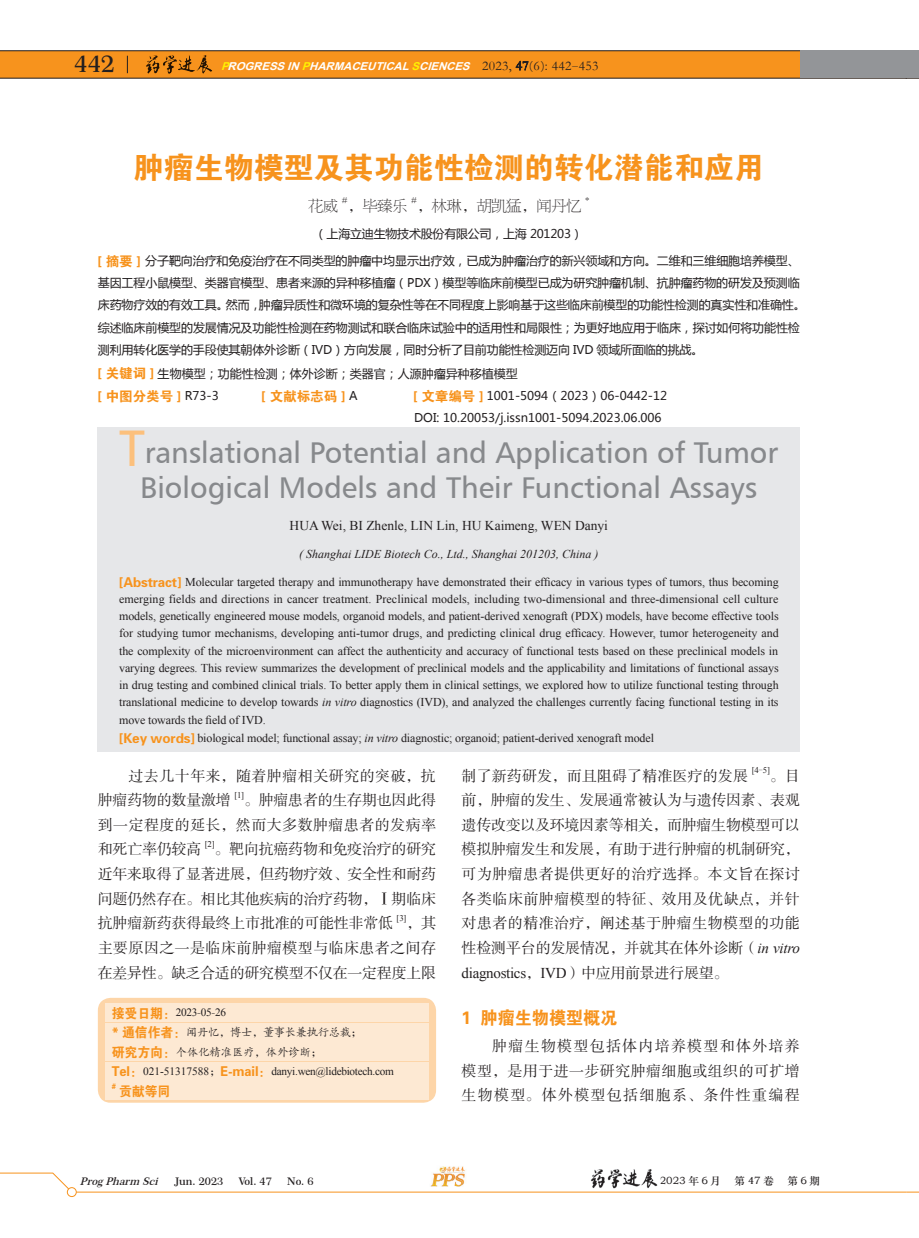
<style>
.page{position:relative;width:919px;height:1238px;background:#fff}
.page>*{position:absolute;margin:0;border:0;box-sizing:border-box;transform-origin:0 0}
.t1{font:30px/34.5px "Humanist 777 BT Roman B";letter-spacing:-.005em;color:#87898c;text-align:center}
.t2{font:30px "FZDHTK GBK1 0";color:#f7931d}
.t3{font:600 23.1px "Century 751 BT";color:#231f20}
.t4{font:18px "FZDHTK GBK1 0";color:#f7931d;scale:.95 1}
.t5{font:15px/24.6px "FZSSK GBK1 0";letter-spacing:.025em;color:#231f20;text-align:justify}
.t6{font:15px "Times New Roman";letter-spacing:-.02em;color:#231f20}
.t7{font:15px "FZSSK GBK1 0";letter-spacing:.005em;color:#231f20}
.t8{font:15px "FZBSK GBK1 0";letter-spacing:-.005em;color:#231f20}
.t9{font:13.5px "Times New Roman";color:#231f20}
.t10{font:13.5px "FZDHTK GBK1 0";color:#f7931d}
.t11{font:13.5px "FZDHTK GBK1 0";color:#f7931d;scale:.95 1}
.t12{font:12px/17.2px "Times New Roman";letter-spacing:-.01em;color:#231f20}
.t13{font:12px/22.5px "Microsoft Ya Hei";letter-spacing:-.01em;color:#231f20}
.t14{font:italic 12px "Times New Roman";color:#231f20}
.t15{font:11.25px "Times New Roman";letter-spacing:-.025em;color:#231f20}
.t16{font:11.25px/19.5px "FZKTK GBK1 0";letter-spacing:-.025em;color:#231f20}
.t17{font:italic 700 10.95px "Arial";color:#fff;scale:1.04 1}
.t18{font:600 10.5px "Century 751 BT";color:#231f20}
.t19{font:10.5px "ST Zhongsong";letter-spacing:.125em;color:#231f20}
.t20{font:italic 600 10.5px "Century 751 BT";color:#231f20}
.t21{font:8.7px "Times New Roman";color:#231f20}
.t22{font:8.7px "FZBSK GBK1 0";color:#231f20}
.t23{font:8.7px "FZSSK GBK1 0";color:#231f20}
.t24{font:7.8px "FZDHTK GBK1 0";color:#f7931d;scale:.95 1}
.s1{color:#fff101}
.s2{font-family:"Garamond";font-weight:400;font-style:normal;font-size:13.5px;color:#231f20}
.s3{font-family:"FZFSK GBK1 0";font-weight:400;font-style:normal;font-size:13.5px;color:#231f20}
.s4{font-family:"Sim Sun";font-weight:400;font-style:normal;font-size:13.5px;color:#231f20}
.s5{font-family:"FZDHTK GBK1 0";font-size:13.5px;color:#f7931d}
.s6{font-family:"Microsoft Ya Hei";font-size:12px;color:#231f20}
.s7{font-size:51px;color:#fcc07c}
.s8{font-style:italic}
.s9{font-family:"Sim Sun"}
.s10{font-family:"Times New Roman";font-style:italic}
.s11{font-family:"FZSSK GBK1 0"}
.s12{font-family:"FZKTK GBK1 0"}
</style>
<div class="page">
<svg style="left:906px;top:1191px;width:12px;height:1px"></svg>
<svg style="left:0;top:1172px;width:69px;height:20px"></svg>
<hr style="left:72px;top:1191px;width:834px;height:1px;background:#f7931d">
<div style="left:67px;top:1187px;width:9px;height:9px;background:#fff;border-radius:50%"></div>
<div style="left:67px;top:1187px;width:9px;height:9px;border:1px solid #f7931d;border-radius:50%"></div>
<img style="left:430px;top:1166px;width:35px;height:21px">
<img style="left:590px;top:1169px;width:68px;height:20px">
<svg style="left:0;top:50px;width:918px;height:28px;background:#de8d2d"></svg>
<div style="left:98px;top:427px;width:701px;height:324px;background:#e6e7e9"></div>
<svg style="left:98px;top:997px;width:338px;height:105px;background:#fddcb7"></svg>
<div style="left:105px;top:1003px;width:323px;height:18px;background:#fde9d3"></div>
<div style="left:105px;top:1042px;width:323px;height:18px;background:#fde9d3"></div>
<div style="left:105px;top:1023px;width:323px;height:18px;background:#fde9d3"></div>
<div style="left:105px;top:1062px;width:323px;height:18px;background:#fde9d3"></div>
<div style="left:105px;top:1081px;width:323px;height:18px;background:#fde9d3"></div>
<h2 class="t3" style="left:74px;top:50px;width:42px">442</h2>
<p class="t17" style="left:221px;top:58px;width:364px"><span class="s1">P</span>ROGRESSIN<span class="s1">P</span>HARMACEUTICAL<span class="s1">S</span>CIENCES <span class="s2">2 0 2 3 ,</span> <span class="s2">4 7</span> <span class="s3">(</span> <span class="s2">6</span> <span class="s3">)</span> <span class="s2">: 4 4 2</span> <span class="s4">-</span> <span class="s2">4 5 3</span></p>
<h1 class="t2" style="left:134px;top:151px;width:632px">肿瘤生物模型及其功能性检测的转化潜能和应用</h1>
<p class="t8" style="left:308px;top:198px;width:31px">花威</p>
<p class="t22" style="left:342px;top:196px;width:7px">#</p>
<p class="t8" style="left:348px;top:198px;width:61px">，毕臻乐</p>
<p class="t22" style="left:411px;top:196px;width:7px">#</p>
<p class="t8" style="left:417px;top:198px;width:166px">，林琳，胡凯猛，闻丹忆</p>
<p class="t23" style="left:585px;top:196px;width:6px">*</p>
<p class="t13" style="left:315px;top:222px;width:269px">（上海立迪生物技术股份有限公司，上海 201203）</p>
<p class="t13" style="left:98px;top:249px;width:709px"><span class="s5">[ 摘要 ]</span> 分子靶向治疗和免疫治疗在不同类型的肿瘤中均显示出疗效，已成为肿瘤治疗的新兴领域和方向。二维和三维细胞培养模型、基因工程小鼠模型、类器官模型、患者来源的异种移植瘤（PDX）模型等临床前模型已成为研究肿瘤机制、抗肿瘤药物的研发及预测临床药物疗效的有效工具。然而，肿瘤异质性和微环境的复杂性等在不同程度上影响基于这些临床前模型的功能性检测的真实性和准确性。综述临床前模型的发展情况及功能性检测在药物测试和联合临床试验中的适用性和局限性；为更好地应用于临床，探讨如何将功能性检测利用转化医学的手段使其朝体外诊断（IVD）方向发展，同时分析了目前功能性检测迈向 IVD 领域所面临的挑战。<br><span class="s5">[ 关键词 ]</span> 生物模型；功能性检测；体外诊断；类器官；人源肿瘤异种移植模型</p>
<p class="t10" style="left:98px;top:389px;width:122px">[ 中图分类号 ] <span class="s6">R73-3</span></p>
<p class="t10" style="left:261px;top:389px;width:97px">[ 文献标志码 ] <span class="s6">A</span></p>
<p class="t13" style="left:413px;top:384px;width:255px;line-height:21.8px"><span class="s5">[ 文章编号 ]</span> 1001-5094（2023）06-0442-12<br>DOI: 10.20053/j.issn1001-5094.2023.06.006</p>
<h1 class="t1" style="left:119px;top:435px;width:660px"><span class="s7">T</span>ranslational Potential and Application of Tumor<br>Biological Models and Their Functional Assays</h1>
<p class="t9" style="left:289px;top:516px;width:320px">HUA Wei, BI Zhenle, LIN Lin, HU Kaimeng, WEN Danyi</p>
<p class="t14" style="left:299px;top:545px;width:301px">( Shanghai LIDE Biotech Co., Ltd., Shanghai 201203, China )</p>
<p class="t12" style="left:119px;top:573px;width:661px"><span class="s5">[Abstract]</span> Molecular targeted therapy and immunotherapy have demonstrated their efficacy in various types of tumors, thus becoming emerging fields and directions in cancer treatment. Preclinical models, including two-dimensional and three-dimensional cell culture models, genetically engineered mouse models, organoid models, and patient-derived xenograft (PDX) models, have become effective tools for studying tumor mechanisms, developing anti-tumor drugs, and predicting clinical drug efficacy. However, tumor heterogeneity and the complexity of the microenvironment can affect the authenticity and accuracy of functional tests based on these preclinical models in varying degrees. This review summarizes the development of preclinical models and the applicability and limitations of functional assays in drug testing and combined clinical trials. To better apply them in clinical settings, we explored how to utilize functional testing through translational medicine to develop towards <span class="s8">in vitro</span> diagnostics (IVD), and analyzed the challenges currently facing functional testing in its move towards the field of IVD.<br><span class="s5">[Key words]</span> biological model; functional assay; <span class="s8">in vitro</span> diagnostic; organoid; patient-derived xenograft model</p>
<p class="t7" style="left:461px;top:767px;width:288px">制了新药研发，而且阻碍了精准医疗的发展</p>
<p class="t21" style="left:751px;top:764px;width:20px">[4<span class="s9">-</span>5]</p>
<p class="t5" style="left:98px;top:764px;width:339px;text-indent:31px">过去几十年来，随着肿瘤相关研究的突破，抗肿瘤药物的数量激增</p>
<p class="t5" style="left:461px;top:764px;width:340px;text-indent:308px">。目前，肿瘤的发生、发展通常被认为与遗传因素、表观遗传改变以及环境因素等相关，而肿瘤生物模型可以模拟肿瘤发生和发展，有助于进行肿瘤的机制研究，可为肿瘤患者提供更好的治疗选择。本文旨在探讨各类临床前肿瘤模型的特征、效用及优缺点，并针对患者的精准治疗，阐述基于肿瘤生物模型的功能性检测平台的发展情况，并就其在体外诊断（<span class="s10">in vitro</span></p>
<p class="t6" style="left:461px;top:962px;width:268px">diagnostics<span class="s11">，</span>IVD<span class="s11">）中应用前景进行展望。</span></p>
<h3 class="t4" style="left:461px;top:1007px;width:165px">1 肿瘤生物模型概况</h3>
<p class="t5" style="left:461px;top:1034px;width:340px;text-indent:31px">肿瘤生物模型包括体内培养模型和体外培养模型，是用于进一步研究肿瘤细胞或组织的可扩增生物模型。体外模型包括细胞系、条件性重编程</p>
<p class="t21" style="left:234px;top:789px;width:11px">[1]</p>
<p class="t5" style="left:98px;top:788px;width:340px;text-indent:146px">。肿瘤患者的生存期也因此得到一定程度的延长，然而大多数肿瘤患者的发病率和死亡率仍较高</p>
<p class="t21" style="left:205px;top:838px;width:11px">[2]</p>
<p class="t5" style="left:98px;top:837px;width:340px;text-indent:117px">。靶向抗癌药物和免疫治疗的研究近年来取得了显著进展，但药物疗效、安全性和耐药问题仍然存在。相比其他疾病的治疗药物，Ⅰ期临床抗肿瘤新药获得最终上市批准的可能性非常低</p>
<p class="t21" style="left:396px;top:912px;width:11px">[3]</p>
<p class="t5" style="left:98px;top:911px;width:340px;text-indent:308px">，其主要原因之一是临床前肿瘤模型与临床患者之间存在差异性。缺乏合适的研究模型不仅在一定程度上限</p>
<p class="t15" style="left:112px;top:1005px;width:116px"><span class="s5">接受日期：</span>2023<span class="s12">-</span>05<span class="s12">-</span>26</p>
<p class="t16" style="left:112px;top:1022px;width:252px"><span class="s5">* 通信作者：</span>闻丹忆，博士，董事长兼执行总裁；<span class="s5">研究方向：</span>个体化精准医疗，体外诊断；</p>
<p class="t15" style="left:112px;top:1063px;width:284px"><span class="s5">Tel：</span>021-51317588<span class="s12">；</span><span class="s5">E-mail：</span>danyi<span class="s12">.</span>wen<span class="s12">@</span>lidebiotech<span class="s12">.</span>com</p>
<p class="t24" style="left:112px;top:1082px;width:6px">#</p>
<p class="t11" style="left:119px;top:1083px;width:56px">贡献等同</p>
<p class="t20" style="left:80px;top:1174px;width:83px">ProgPharm Sci</p>
<p class="t18" style="left:174px;top:1174px;width:51px">Jun. 2023</p>
<p class="t18" style="left:239px;top:1174px;width:35px">Vol. 47</p>
<p class="t18" style="left:287px;top:1174px;width:28px">No. 6</p>
<p class="t19" style="left:659px;top:1173px;width:63px">2023 年 6 月</p>
<p class="t19" style="left:734px;top:1173px;width:41px">第47卷</p>
<p class="t19" style="left:787px;top:1173px;width:34px">第6期</p>
</div>
